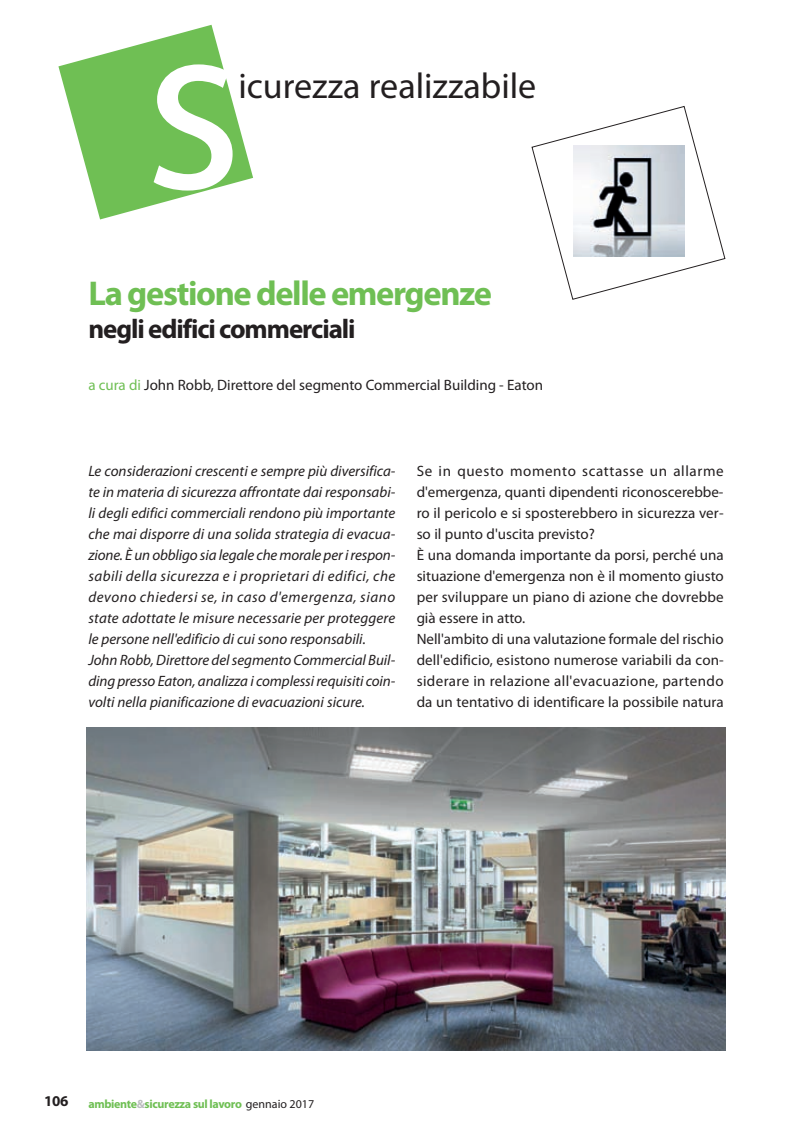
<style>
.page{position:relative;width:807px;height:1147px;background:#fff}
.page>*{position:absolute;margin:0;border:0;box-sizing:border-box;transform-origin:0 0}
.t1{font:249px "Myriad Pro";color:#fff}
.t2{font:36px "Myriad Pro";letter-spacing:-.005em;color:#231f20}
.t3{font:36px "Myriad Pro";letter-spacing:-.04em;color:#231f20}
.t4{font:700 34.5px "Myriad Pro";letter-spacing:-.04em;color:#6fbf54}
.t5{font:700 27px "Myriad Pro";letter-spacing:-.04em;color:#231f20}
.t6{font:italic 15px/21px "Myriad Pro";color:#231f20}
.t7{font:15px/21px "Myriad Pro";letter-spacing:.005em;color:#231f20}
.t8{font:700 15px "Myriad Pro";color:#231f20}
.t9{font:700 12px "Myriad Pro";letter-spacing:-.03em;color:#6fbf54}
.s1{color:#6fbf54}
.s2{color:#bcbdc0}
.s3{font-family:"Myriad";font-weight:400;color:#231f20}
</style>
<div class="page">
<svg style="left:531px;top:106px;width:194px;height:194px"></svg>
<div style="left:569px;top:144px;width:121px;height:121px;background:#fff"></div>
<svg style="left:58px;top:25px;width:195px;height:194px;fill:#6fbf54"></svg>
<div style="left:237px;top:69px;width:317px;height:40px;background:#fff"></div>
<img style="left:87px;top:727px;width:638px;height:323px">
<img style="left:573px;top:145px;width:111px;height:111px">
<h1 class="t1" style="left:144px;top:11px;width:100px">s</h1>
<h2 class="t2" style="left:247px;top:72px;width:291px">curezz realizzabile</h2>
<h2 class="t3" style="left:241px;top:72px;width:233px">istema ambiente</h2>
<h3 class="t4" style="left:88px;top:281px;width:405px">La gestione delle emergenze</h3>
<h3 class="t5" style="left:88px;top:319px;width:269px">negli edifici commerciali</h3>
<p class="t7" style="left:88px;top:375px;width:456px"><span class="s1">a cura di</span> John Robb, Direttore del segmento Commercial Building - Eaton</p>
<p class="t6" style="left:88px;top:461px;width:308px">Le considerazioni crescenti e sempre più diversifica&shy;te in materia di sicurezza affrontate dai responsabi&shy;li degli edifici commerciali rendono più importante che mai disporre di una solida strategia di evacua&shy;zione. È un obbligo sia legale che morale per i respon&shy;sabili della sicurezza e i proprietari di edifici, che devono chiedersi se, in caso d'emergenza, siano state adottate le misure necessarie per proteggere le persone nell'edificio di cui sono responsabili.<br>John Robb, Direttore del segmento Commercial Buil&shy;ding presso Eaton, analizza i complessi requisiti coin&shy;volti nella pianificazione di evacuazioni sicure.</p>
<p class="t7" style="left:416px;top:461px;width:308px">Se in questo momento scattasse un allarme d'emergenza, quanti dipendenti riconoscerebbe&shy;ro il pericolo e si sposterebbero in sicurezza ver&shy;so il punto d'uscita previsto?<br>È una domanda importante da porsi, perché una situazione d'emergenza non è il momento giusto per sviluppare un piano di azione che dovrebbe già essere in atto.<br>Nell'ambito di una valutazione formale del rischio dell'edificio, esistono numerose variabili da con&shy;siderare in relazione all'evacuazione, partendo da un tentativo di identificare la possibile natura</p>
<p class="t8" style="left:44px;top:1094px;width:26px">106</p>
<p class="t9" style="left:88px;top:1098px;width:227px">ambiente<span class="s2">&amp;</span>sicurezza sul lavoro <span class="s3">gennaio 2017</span></p>
</div>
